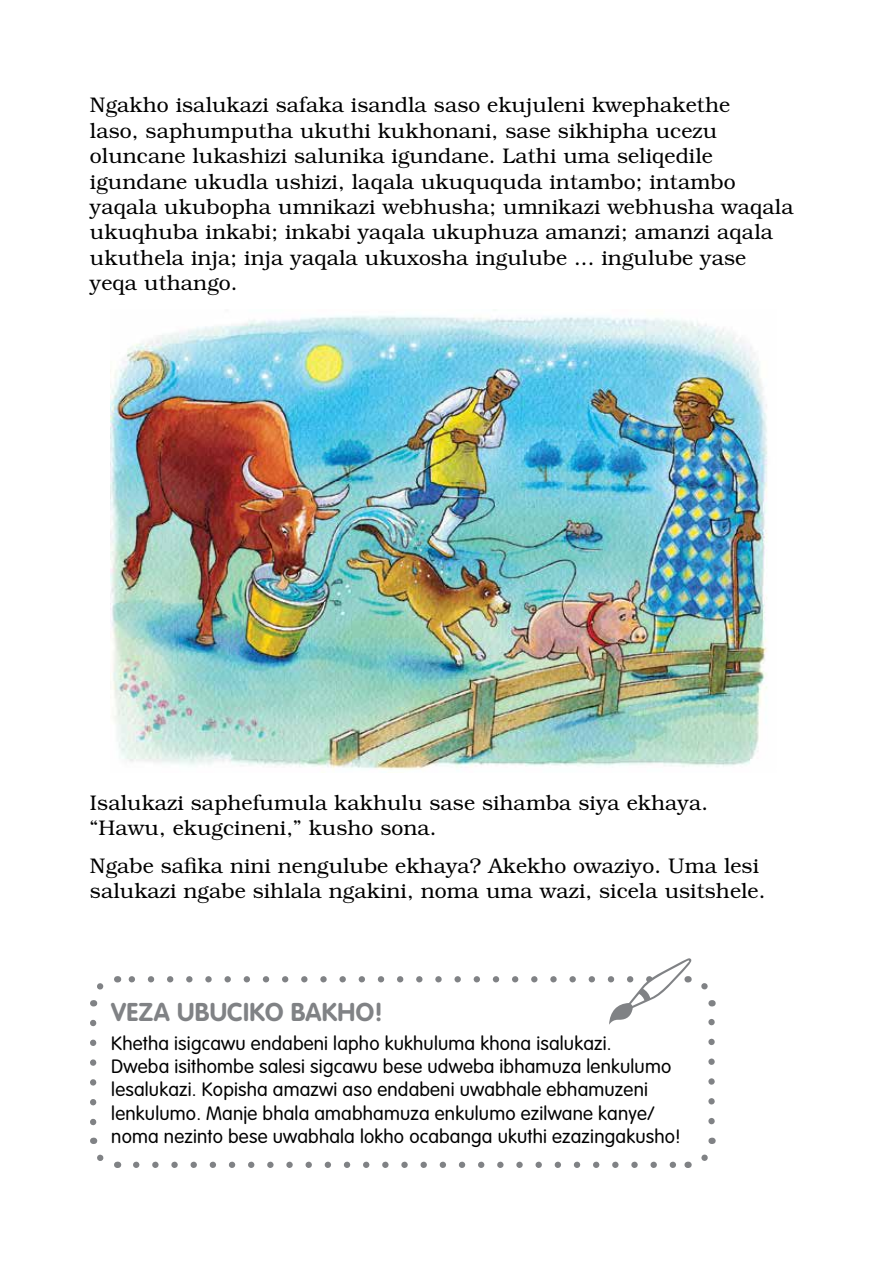
<style>
.page{position:relative;width:893px;height:1263px;background:#fff}
.page>*{position:absolute;margin:0;border:0;box-sizing:border-box;transform-origin:0 0}
.t1{font:700 25.35px "VAG Rounded Std";letter-spacing:.01em;color:#808285}
.t2{font:300 21.15px/25.3px "Bookman Std";letter-spacing:.005em;color:#000}
.t3{font:300 19.05px/23.2px "VAG Rounded Std";letter-spacing:.01em;color:#000}
</style>
<div class="page">
<svg style="left:90px;top:1023px;width:6px;height:103px"></svg>
<svg style="left:136px;top:1162px;width:540px;height:6px"></svg>
<svg style="left:90px;top:983px;width:14px;height:23px"></svg>
<svg style="left:91px;top:1138px;width:27px;height:30px"></svg>
<svg style="left:701px;top:1138px;width:15px;height:23px"></svg>
<svg style="left:128px;top:958px;width:587px;height:163px"></svg>
<img style="left:111px;top:315px;width:657px;height:455px">
<p class="t2" style="left:90px;top:93px;width:705px">Ngakho isalukazi safaka isandla saso ekujuleni kwephakethe<br>laso, saphumputha ukuthi kukhonani, sase sikhipha ucezu oluncane lukashizi salunika igundane. Lathi uma seliqedile igundane ukudla ushizi, laqala ukuququda intambo; intambo yaqala ukubopha umnikazi webhusha; umnikazi webhusha waqala ukuqhuba inkabi; inkabi yaqala ukuphuza amanzi; amanzi aqala ukuthela inja; inja yaqala ukuxosha ingulube ... ingulube yase yeqa uthango.</p>
<p class="t2" style="left:90px;top:790px;width:620px">Isalukazi saphefumula kakhulu sase sihamba siya ekhaya. “Hawu, ekugcineni,” kusho sona.</p>
<p class="t2" style="left:90px;top:853px;width:677px">Ngabe safika nini nengulube ekhaya? Akekho owaziyo. Uma lesi salukazi ngabe sihlala ngakini, noma uma wazi, sicela usitshele.</p>
<p class="t1" style="left:111px;top:997px;width:273px">VEZA UBUCIKO BAKHO!</p>
<p class="t3" style="left:111px;top:1032px;width:571px">Khetha isigcawu endabeni lapho kukhuluma khona isalukazi.<br>Dweba isithombe salesi sigcawu bese udweba ibhamuza lenkulumo lesalukazi. Kopisha amazwi aso endabeni uwabhale ebhamuzeni lenkulumo. Manje bhala amabhamuza enkulumo ezilwane kanye/ noma nezinto bese uwabhala lokho ocabanga ukuthi ezazingakusho!</p>
</div>
